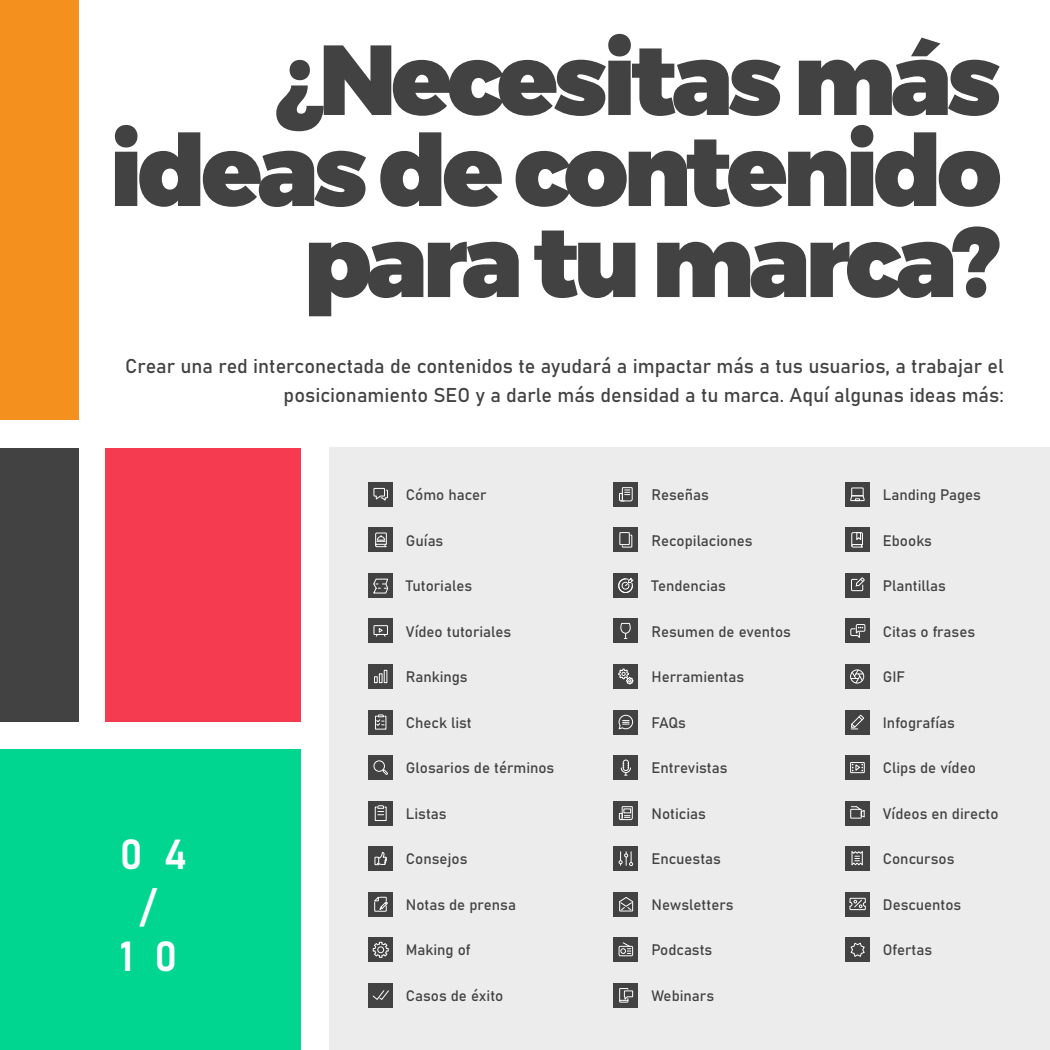
<style>
.page{position:relative;width:1050px;height:1050px;background:#fff}
.page>*{position:absolute;margin:0;border:0;box-sizing:border-box;transform-origin:0 0}
.t1{font:900 99.3px/91.1px "Montserrat";letter-spacing:-.05em;color:#424242;text-align:right}
.t2{font:41.4px "Bahnschrift";color:#fff}
.t3{font:19.8px/29px "Bahnschrift";color:#424242;text-align:right}
.t4{font:15px "Bahnschrift";color:#424242}
</style>
<div class="page">
<div style="left:0;top:750px;width:300px;height:300px;background:#00d68f"></div>
<div style="left:0;top:0;width:79px;height:420px;background:#f4911e"></div>
<div style="left:330px;top:448px;width:720px;height:602px;background:#ececec"></div>
<div style="left:105px;top:448px;width:195px;height:274px;background:#f53b4f"></div>
<div style="left:0;top:448px;width:79px;height:274px;background:#424242"></div>
<div style="left:369px;top:482px;width:24px;height:24px;background:#424242"></div>
<div style="left:369px;top:528px;width:24px;height:24px;background:#424242"></div>
<div style="left:369px;top:573px;width:24px;height:24px;background:#424242"></div>
<div style="left:369px;top:619px;width:24px;height:24px;background:#424242"></div>
<div style="left:369px;top:664px;width:24px;height:25px;background:#424242"></div>
<div style="left:369px;top:710px;width:24px;height:24px;background:#424242"></div>
<div style="left:369px;top:756px;width:24px;height:24px;background:#424242"></div>
<div style="left:369px;top:801px;width:24px;height:24px;background:#424242"></div>
<div style="left:369px;top:847px;width:24px;height:24px;background:#424242"></div>
<div style="left:369px;top:892px;width:24px;height:24px;background:#424242"></div>
<div style="left:369px;top:938px;width:24px;height:24px;background:#424242"></div>
<div style="left:369px;top:983px;width:24px;height:24px;background:#424242"></div>
<div style="left:614px;top:482px;width:24px;height:24px;background:#424242"></div>
<div style="left:614px;top:528px;width:24px;height:24px;background:#424242"></div>
<div style="left:614px;top:573px;width:24px;height:24px;background:#424242"></div>
<div style="left:614px;top:619px;width:24px;height:24px;background:#424242"></div>
<div style="left:614px;top:664px;width:24px;height:25px;background:#424242"></div>
<div style="left:614px;top:710px;width:24px;height:24px;background:#424242"></div>
<div style="left:614px;top:756px;width:24px;height:24px;background:#424242"></div>
<div style="left:614px;top:801px;width:24px;height:24px;background:#424242"></div>
<div style="left:614px;top:847px;width:24px;height:24px;background:#424242"></div>
<div style="left:614px;top:892px;width:24px;height:24px;background:#424242"></div>
<div style="left:614px;top:938px;width:24px;height:24px;background:#424242"></div>
<div style="left:614px;top:983px;width:24px;height:24px;background:#424242"></div>
<div style="left:845px;top:482px;width:25px;height:24px;background:#424242"></div>
<div style="left:845px;top:528px;width:25px;height:24px;background:#424242"></div>
<div style="left:845px;top:573px;width:25px;height:24px;background:#424242"></div>
<div style="left:845px;top:619px;width:25px;height:24px;background:#424242"></div>
<div style="left:845px;top:664px;width:25px;height:25px;background:#424242"></div>
<div style="left:845px;top:710px;width:25px;height:24px;background:#424242"></div>
<div style="left:845px;top:756px;width:25px;height:24px;background:#424242"></div>
<div style="left:845px;top:801px;width:25px;height:24px;background:#424242"></div>
<div style="left:845px;top:847px;width:25px;height:24px;background:#424242"></div>
<div style="left:845px;top:892px;width:25px;height:24px;background:#424242"></div>
<div style="left:845px;top:938px;width:25px;height:24px;background:#424242"></div>
<div style="left:850px;top:762px;width:15px;height:11px;border:1px solid #fff"></div>
<svg style="left:852px;top:764px;width:11px;height:7px"></svg>
<div style="left:850px;top:809px;width:12px;height:9px;border:1px solid #fff"></div>
<svg style="left:851px;top:806px;width:14px;height:12px"></svg>
<svg style="left:851px;top:851px;width:12px;height:15px"></svg>
<svg style="left:849px;top:898px;width:17px;height:12px"></svg>
<svg style="left:850px;top:942px;width:15px;height:15px"></svg>
<svg style="left:851px;top:714px;width:13px;height:16px"></svg>
<div style="left:850px;top:670px;width:14px;height:13px;border:1px solid #fff;border-radius:50%"></div>
<svg style="left:851px;top:669px;width:12px;height:15px"></svg>
<svg style="left:850px;top:624px;width:15px;height:14px"></svg>
<svg style="left:851px;top:577px;width:14px;height:14px"></svg>
<svg style="left:851px;top:532px;width:12px;height:16px"></svg>
<svg style="left:850px;top:487px;width:15px;height:14px"></svg>
<svg style="left:619px;top:487px;width:14px;height:15px"></svg>
<div style="left:620px;top:532px;width:10px;height:13px;border:1px solid #fff"></div>
<svg style="left:622px;top:535px;width:10px;height:13px"></svg>
<svg style="left:618px;top:577px;width:16px;height:16px"></svg>
<svg style="left:620px;top:623px;width:11px;height:16px"></svg>
<svg style="left:618px;top:669px;width:16px;height:15px"></svg>
<svg style="left:618px;top:715px;width:15px;height:15px"></svg>
<div style="left:623px;top:760px;width:6px;height:11px;border:1px solid #fff;border-radius:3px"></div>
<svg style="left:621px;top:763px;width:10px;height:13px"></svg>
<svg style="left:619px;top:806px;width:14px;height:14px"></svg>
<svg style="left:619px;top:852px;width:14px;height:14px"></svg>
<svg style="left:619px;top:897px;width:14px;height:15px"></svg>
<div style="left:619px;top:946px;width:14px;height:10px;border:1px solid #fff"></div>
<svg style="left:621px;top:942px;width:10px;height:12px"></svg>
<div style="left:619px;top:988px;width:9px;height:14px;border:1px solid #fff"></div>
<svg style="left:620px;top:990px;width:13px;height:11px"></svg>
<svg style="left:372px;top:990px;width:17px;height:10px"></svg>
<svg style="left:373px;top:942px;width:15px;height:16px"></svg>
<svg style="left:375px;top:805px;width:12px;height:16px"></svg>
<svg style="left:375px;top:852px;width:12px;height:13px"></svg>
<svg style="left:374px;top:896px;width:14px;height:16px"></svg>
<svg style="left:375px;top:714px;width:11px;height:16px"></svg>
<svg style="left:374px;top:670px;width:13px;height:13px"></svg>
<div style="left:374px;top:761px;width:11px;height:11px;border:1px solid #fff;border-radius:50%"></div>
<svg style="left:382px;top:769px;width:6px;height:6px"></svg>
<div style="left:374px;top:625px;width:14px;height:10px;border:1px solid #fff"></div>
<svg style="left:376px;top:628px;width:10px;height:9px"></svg>
<svg style="left:373px;top:578px;width:15px;height:16px"></svg>
<svg style="left:373px;top:488px;width:15px;height:13px"></svg>
<svg style="left:375px;top:532px;width:12px;height:15px"></svg>
<h1 class="t1" style="left:110px;top:38px;width:894px">¿Necesitas más ideas de contenido para tu marca?</h1>
<h3 class="t3" style="left:125px;top:350px;width:880px">Crear una red interconectada de contenidos te ayudará a impactar más a tus usuarios, a trabajar el posicionamiento SEO y a darle más densidad a tu marca. Aquí algunas ideas más:</h3>
<h2 class="t2" style="left:120px;top:823px;width:69px">0 4</h2>
<h2 class="t2" style="left:140px;top:875px;width:17px">/</h2>
<h2 class="t2" style="left:120px;top:925px;width:59px">1 0</h2>
<p class="t4" style="left:406px;top:484px;width:82px">Cómo hacer</p>
<p class="t4" style="left:406px;top:529px;width:39px">Guías</p>
<p class="t4" style="left:406px;top:575px;width:68px">Tutoriales</p>
<p class="t4" style="left:406px;top:620px;width:107px">Vídeo tutoriales</p>
<p class="t4" style="left:406px;top:666px;width:63px">Rankings</p>
<p class="t4" style="left:406px;top:711px;width:67px">Check list</p>
<p class="t4" style="left:406px;top:756px;width:150px">Glosarios de términos</p>
<p class="t4" style="left:406px;top:802px;width:42px">Listas</p>
<p class="t4" style="left:406px;top:847px;width:63px">Consejos</p>
<p class="t4" style="left:406px;top:893px;width:112px">Notas de prensa</p>
<p class="t4" style="left:406px;top:938px;width:66px">Making of</p>
<p class="t4" style="left:406px;top:984px;width:99px">Casos de éxito</p>
<p class="t4" style="left:652px;top:483px;width:59px">Reseñas</p>
<p class="t4" style="left:652px;top:529px;width:102px">Recopilaciones</p>
<p class="t4" style="left:652px;top:574px;width:76px">Tendencias</p>
<p class="t4" style="left:652px;top:620px;width:141px">Resumen de eventos</p>
<p class="t4" style="left:652px;top:665px;width:94px">Herramientas</p>
<p class="t4" style="left:652px;top:711px;width:36px">FAQs</p>
<p class="t4" style="left:652px;top:756px;width:77px">Entrevistas</p>
<p class="t4" style="left:652px;top:802px;width:56px">Noticias</p>
<p class="t4" style="left:652px;top:847px;width:71px">Encuestas</p>
<p class="t4" style="left:652px;top:893px;width:84px">Newsletters</p>
<p class="t4" style="left:652px;top:938px;width:62px">Podcasts</p>
<p class="t4" style="left:652px;top:984px;width:64px">Webinars</p>
<p class="t4" style="left:883px;top:483px;width:100px">Landing Pages</p>
<p class="t4" style="left:883px;top:529px;width:51px">Ebooks</p>
<p class="t4" style="left:883px;top:574px;width:65px">Plantillas</p>
<p class="t4" style="left:883px;top:620px;width:94px">Citas o frases</p>
<p class="t4" style="left:883px;top:665px;width:24px">GIF</p>
<p class="t4" style="left:883px;top:711px;width:74px">Infografías</p>
<p class="t4" style="left:883px;top:756px;width:95px">Clips de vídeo</p>
<p class="t4" style="left:883px;top:802px;width:117px">Vídeos en directo</p>
<p class="t4" style="left:883px;top:847px;width:73px">Concursos</p>
<p class="t4" style="left:883px;top:893px;width:80px">Descuentos</p>
<p class="t4" style="left:883px;top:938px;width:51px">Ofertas</p>
</div>
